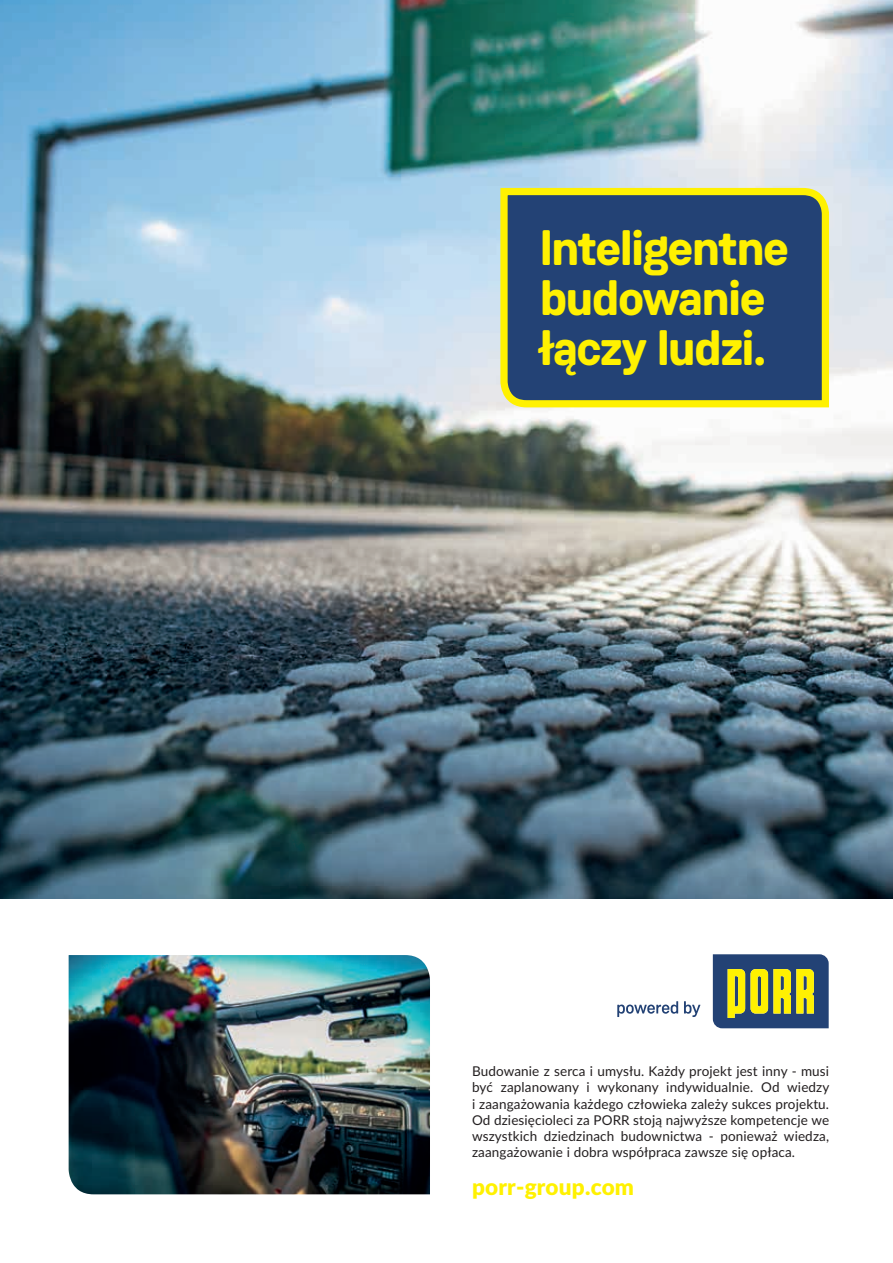
<style>
.page{position:relative;width:893px;height:1263px;background:#fff}
.page>*{position:absolute;margin:0;border:0;box-sizing:border-box;transform-origin:0 0}
.t1{font:700 49.8px/49.8px "Weissenhof Grotesk";letter-spacing:-.03em;color:#fff101}
.t2{font:900 22.5px "Lato";letter-spacing:.01em;color:#fff101}
.t3{font:13.5px/16.2px "Lato";letter-spacing:.01em;color:#231f20;text-align:justify}
</style>
<div class="page">
<img style="left:0;top:0;width:893px;height:898px">
<svg style="left:500px;top:188px;width:329px;height:219px;fill:#234275"></svg>
<svg style="left:713px;top:954px;width:116px;height:74px"></svg>
<svg style="left:617px;top:1001px;width:61px;height:16px"></svg>
<svg style="left:684px;top:1001px;width:16px;height:16px"></svg>
<img style="left:68px;top:955px;width:362px;height:240px">
<h1 class="t1" style="left:540px;top:224px;width:251px">Inteligentne budowanie łączy ludzi.</h1>
<p class="t3" style="left:472px;top:1062px;width:359px">Budowanie z serca i umysłu. Każdy projekt jest inny - musi być zaplanowany i wykonany indywidualnie. Od wiedzy i zaangażowania każdego człowieka zależy sukces projektu.<br>Od dziesięcioleci za PORR stoją najwyższe kompetencje we wszystkich dziedzinach budownictwa - ponieważ wiedza, zaangażowanie i dobra współpraca zawsze się opłaca.</p>
<h2 class="t2" style="left:472px;top:1170px;width:164px">porr-group.com</h2>
</div>
